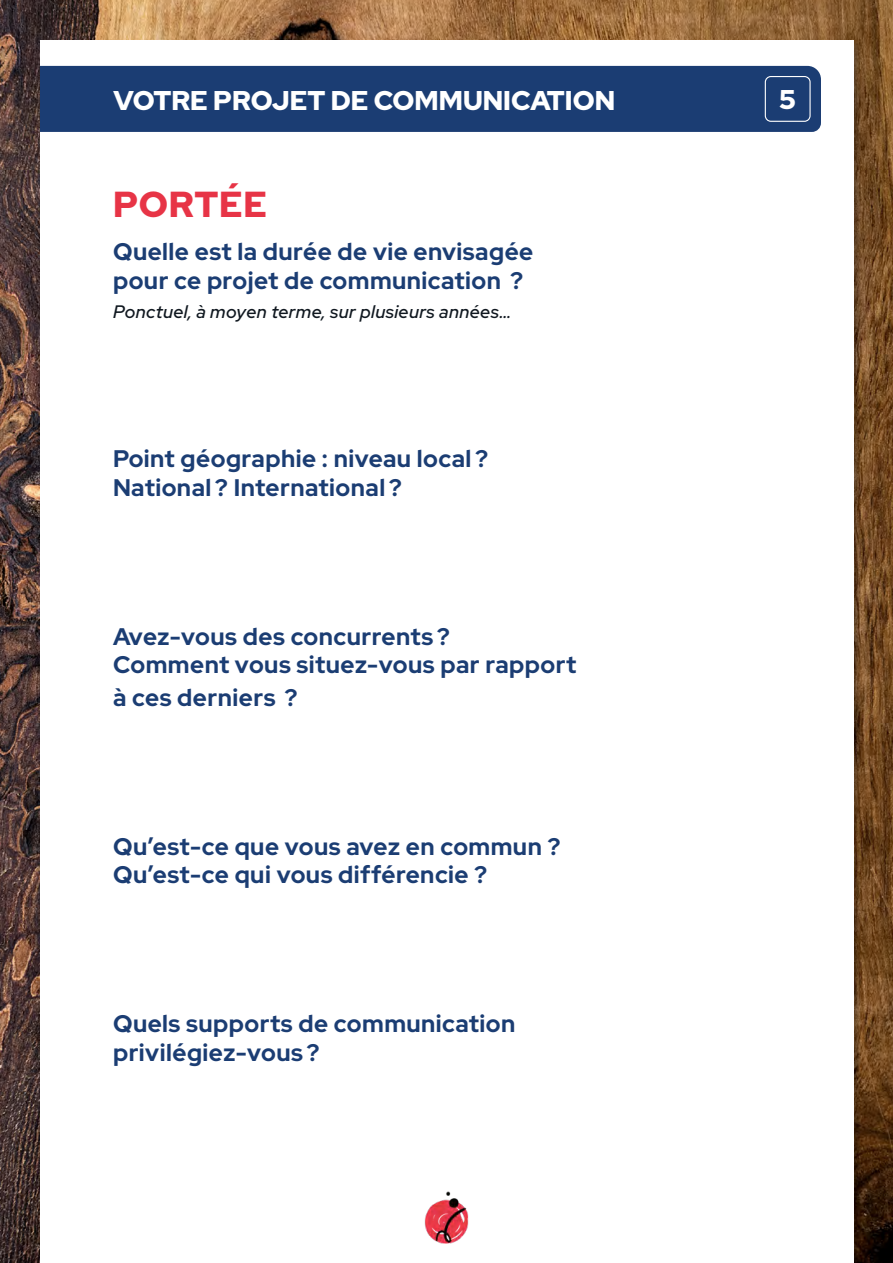
<style>
.page{position:relative;width:893px;height:1263px;background:#fff}
.page>*{position:absolute;margin:0;border:0;box-sizing:border-box;transform-origin:0 0}
.t1{font:900 36px "Red Hat Display";letter-spacing:.02em;color:#e73446}
.t2{font:900 27px "Red Hat Display";color:#fff}
.t3{font:800 24px/28.8px "Red Hat Display";letter-spacing:.02em;color:#1b3d73}
.t4{font:italic 500 18px "Red Hat Display";letter-spacing:.02em;color:#101820}
</style>
<div class="page">
<img style="left:0;top:0;width:893px;height:1263px">
<div style="left:40px;top:40px;width:813px;height:1223px;background:#fff"></div>
<img style="left:424px;top:1191px;width:45px;height:53px">
<div style="left:40px;top:66px;width:781px;height:66px;background:#1b3d73"></div>
<div style="left:765px;top:76px;width:46px;height:46px;border:1px solid #fff;border-radius:6px"></div>
<p class="t2" style="left:113px;top:82px;width:503px">VOTRE PROJET DE COMMUNICATION</p>
<p class="t2" style="left:779px;top:82px;width:18px">5</p>
<h1 class="t1" style="left:113px;top:180px;width:156px">PORTÉE</h1>
<p class="t3" style="left:113px;top:237px;width:422px">Quelle est la durée de vie envisagée pour ce projet de communication ?</p>
<p class="t4" style="left:113px;top:300px;width:399px">Ponctuel, à moyen terme, sur plusieurs années…</p>
<p class="t3" style="left:113px;top:443px;width:376px">Point géographie : niveau local ?<br>National ? International ?</p>
<p class="t3" style="left:113px;top:621px;width:465px">Avez-vous des concurrents ?<br>Comment vous situez-vous par rapport</p>
<p class="t3" style="left:113px;top:682px;width:186px">à ces derniers ?</p>
<p class="t3" style="left:113px;top:831px;width:449px">Qu’est-ce que vous avez en commun ?<br>Qu’est-ce qui vous différencie ?</p>
<p class="t3" style="left:113px;top:1009px;width:404px">Quels supports de communication privilégiez-vous ?</p>
</div>
